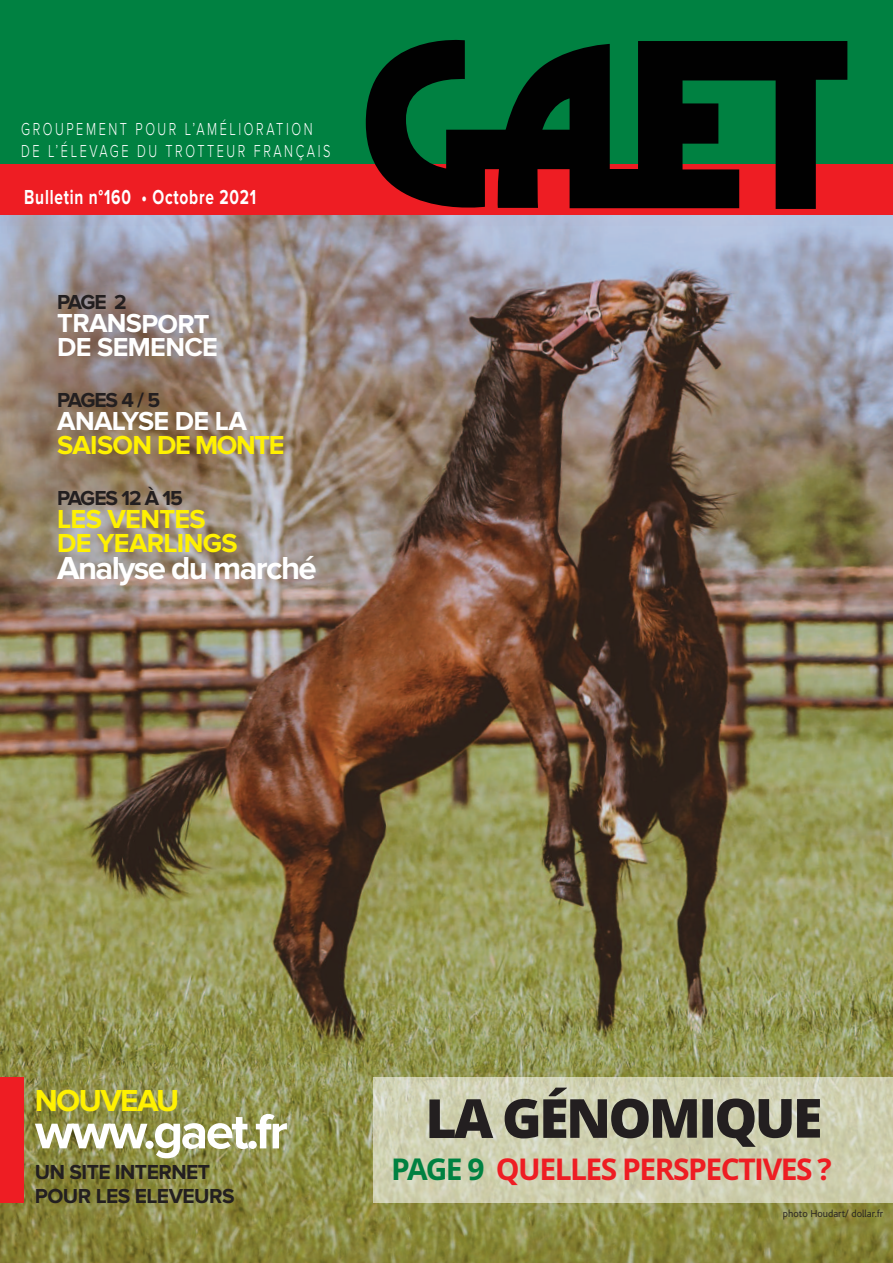
<style>
.page{position:relative;width:893px;height:1263px;background:#fff}
.page>*{position:absolute;margin:0;border:0;box-sizing:border-box;transform-origin:0 0}
.t1{font:800 54px "Open Sans";letter-spacing:-.05em;color:#231f20}
.t2{font:700 51px "Proxima Nova";letter-spacing:-.05em;color:#fff}
.t3{font:700 33px "Proxima Nova";letter-spacing:-.05em;color:#fff}
.t4{font:700 31.5px "Proxima Nova";letter-spacing:-.05em;color:#fff101}
.t5{font:700 30px "Open Sans";letter-spacing:-.05em;color:#ee1d23}
.t6{font:700 27px/23.5px "Proxima Nova";letter-spacing:-.025em;color:#fff}
.t7{font:700 27px/23.5px "Proxima Nova";letter-spacing:-.025em;color:#fff101}
.t8{font:700 27px "Proxima Nova";letter-spacing:-.045em;color:#fff101}
.t9{font:700 21px/23.5px "Proxima Nova";letter-spacing:-.025em;color:#231f20}
.t10{font:700 21px "Proxima Nova";letter-spacing:.05em;color:#fff;scale:.74 1}
.t11{font:700 21px "Proxima Nova";letter-spacing:-.05em;color:#231f20}
.t12{font:300 18px/22.5px "Proxima Nova";letter-spacing:.2em;color:#fff;scale:.71 1}
.t13{font:300 10.5px "Bliss";color:#231f20}
.s1{color:#008141}
</style>
<div class="page">
<div style="left:0;top:0;width:893px;height:164px;background:#008141"></div>
<div style="left:0;top:164px;width:893px;height:62px;background:#ee1d23"></div>
<svg style="left:366px;top:40px;width:125px;height:168px"></svg>
<svg style="left:491px;top:41px;width:356px;height:168px;fill:#010101"></svg>
<img style="left:0;top:215px;width:893px;height:1048px">
<div style="left:373px;top:1077px;width:520px;height:125px;background:#fff;opacity:.57"></div>
<div style="left:0;top:1077px;width:23px;height:125px;background:#ee1d23"></div>
<p class="t12" style="left:21px;top:119px;width:437px">GROUPEMENT POUR L’AMÉLIORATION<br>DE L’ÉLEVAGE DU TROTTEUR FRANÇAIS</p>
<p class="t10" style="left:24px;top:190px;width:315px">BULLETIN N°160 • OCTOBRE 2021</p>
<p class="t9" style="left:57px;top:292px;width:71px">PAGE 2</p>
<h3 class="t6" style="left:57px;top:314px;width:162px">TRANSPORT<br>DE SEMENCE</h3>
<p class="t9" style="left:57px;top:390px;width:105px">PAGES 4 / 5</p>
<h3 class="t6" style="left:57px;top:412px;width:191px">ANALYSE DE LA</h3>
<h3 class="t8" style="left:57px;top:436px;width:229px">SAISON DE MONTE</h3>
<p class="t11" style="left:57px;top:491px;width:127px">PAGES 12 À 15</p>
<h3 class="t7" style="left:57px;top:510px;width:182px">LES VENTES<br>DE YEARLINGS</h3>
<h3 class="t3" style="left:57px;top:557px;width:261px">ANALYSE DU MARCHÉ</h3>
<h3 class="t4" style="left:35px;top:1090px;width:146px">NOUVEAU</h3>
<h2 class="t2" style="left:35px;top:1114px;width:254px">WWW.GAET.FR</h2>
<p class="t9" style="left:35px;top:1162px;width:201px">UN SITE INTERNET<br>POUR LES ELEVEURS</p>
<h1 class="t1" style="left:425px;top:1087px;width:399px">LA GÉNOMIQUE</h1>
<h3 class="t5" style="left:391px;top:1152px;width:442px"><span class="s1">PAGE 9</span> QUELLES PERSPECTIVES ?</h3>
<p class="t13" style="left:783px;top:1210px;width:102px">photo Houdart/ dollar.fr</p>
</div>
